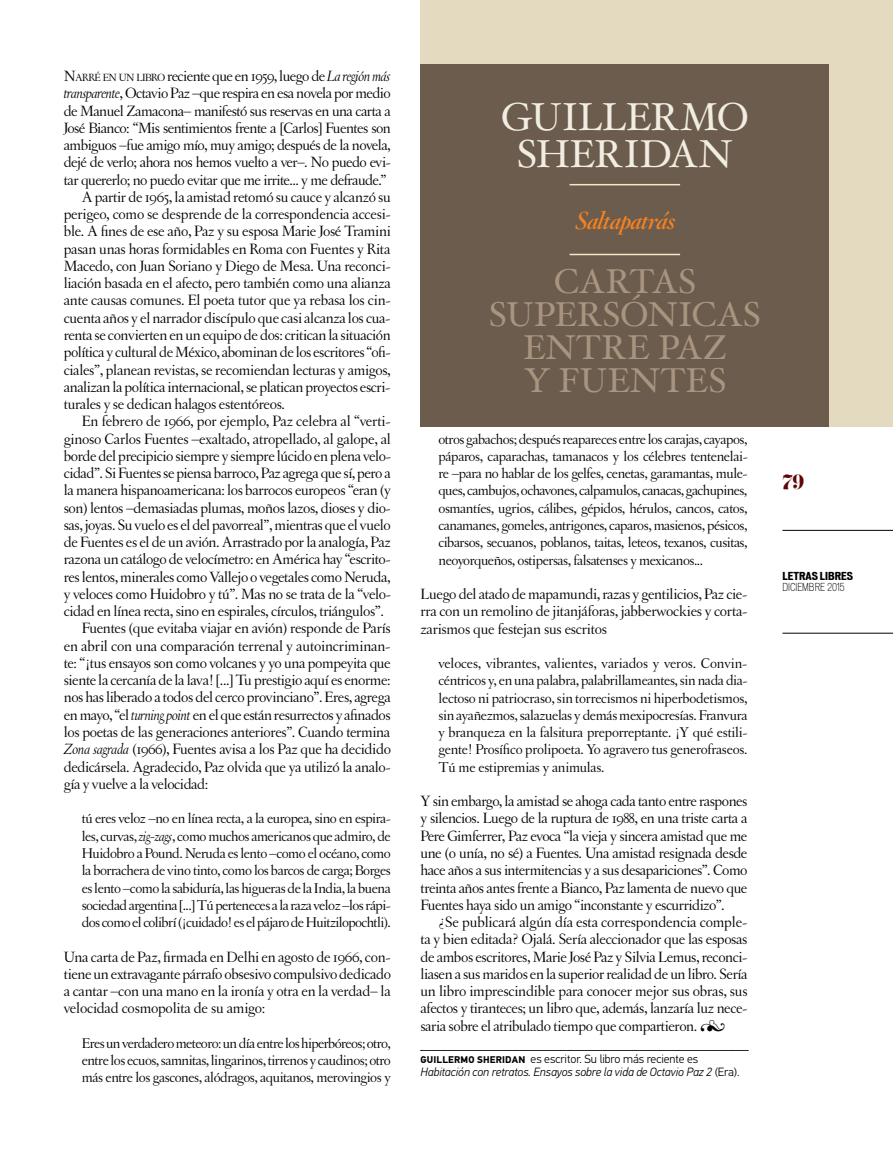
<style>
.page{position:relative;width:893px;height:1149px;background:#fff}
.page>*{position:absolute;margin:0;border:0;box-sizing:border-box;transform-origin:0 0}
.t1{font:39px/36px "Hoefler Txt";letter-spacing:-.015em;color:#f2ede1;text-align:center}
.t2{font:34.5px/33px "Hoefler Text";letter-spacing:.015em;color:#a9957f;text-align:center}
.t3{font:italic 700 24px "Hoefler Titling";letter-spacing:-.025em;color:#f58220}
.t4{font:18px "Eloquent JF";color:#5f0708}
.t5{font:15.75px/17.2px "Letras Oldstyle";letter-spacing:-.025em;color:#000;text-align:justify}
.t6{font:15px/17.2px "Letras Oldstyle";letter-spacing:-.03em;color:#000;text-align:justify}
.t7{font:italic 300 12px/13.5px "PF Din Text Pro";letter-spacing:-.005em;color:#000}
.t8{font:300 condensed 10.5px "Vonnes";color:#000}
.t9{font:700 expanded 10.5px "Vonnes";color:#000}
.s1{font-style:inherit}
.s2{font-size:10.95px}
.s3{font-style:italic}
.s4{font-family:"Hoefler Txt Fleurons"}
.s5{font-weight:700;font-style:normal;font-size:9.75px}
.s6{font-style:normal}
</style>
<div class="page">
<div style="left:420px;top:0;width:473px;height:426px;background:#e3dac0"></div>
<hr style="left:782px;top:632px;width:111px;height:1px;background:#000">
<hr style="left:782px;top:530px;width:111px;height:1px;background:#000">
<div style="left:420px;top:64px;width:409px;height:362px;background:#6b5c4e"></div>
<hr style="left:570px;top:254px;width:110px;height:1px;background:#f3e7c7">
<hr style="left:570px;top:184px;width:110px;height:1px;background:#f3e7c7">
<p class="t5" style="left:64px;top:67px;width:328px"><span class="s1">N</span><span class="s2">ARRÉ EN UN LIBRO</span> reciente que en 1959, luego de <span class="s3">La región más</span></p>
<p class="t5" style="left:64px;top:85px;width:328px"><span class="s3">transparente</span>, Octavio Paz –que respira en esa novela por medio</p>
<p class="t5" style="left:64px;top:102px;width:328px">de Manuel Zamacona– manifestó sus reservas en una carta a</p>
<p class="t5" style="left:64px;top:119px;width:328px">José Bianco: “Mis sentimientos frente a [Carlos] Fuentes son</p>
<p class="t5" style="left:64px;top:136px;width:328px">ambiguos –fue amigo mío, muy amigo; después de la novela,</p>
<p class="t5" style="left:64px;top:154px;width:328px">dejé de verlo; ahora nos hemos vuelto a ver–. No puedo evi-</p>
<p class="t5" style="left:64px;top:171px;width:324px">tar quererlo; no puedo evitar que me irrite... y me defraude.”</p>
<p class="t5" style="left:82px;top:188px;width:310px">A partir de 1965, la amistad retomó su cauce y alcanzó su</p>
<p class="t5" style="left:64px;top:205px;width:328px">perigeo, como se desprende de la correspondencia accesi-</p>
<p class="t5" style="left:64px;top:223px;width:328px">ble. A fines de ese año, Paz y su esposa Marie José Tramini</p>
<p class="t5" style="left:64px;top:240px;width:328px">pasan unas horas formidables en Roma con Fuentes y Rita</p>
<p class="t5" style="left:64px;top:257px;width:328px">Macedo, con Juan Soriano y Diego de Mesa. Una reconci-</p>
<p class="t5" style="left:64px;top:274px;width:328px">liación basada en el afecto, pero también como una alianza</p>
<p class="t5" style="left:64px;top:292px;width:328px">ante causas comunes. El poeta tutor que ya rebasa los cin-</p>
<p class="t5" style="left:64px;top:309px;width:328px">cuenta años y el narrador discípulo que casi alcanza los cua-</p>
<p class="t5" style="left:64px;top:326px;width:328px">renta se convierten en un equipo de dos: critican la situación</p>
<p class="t5" style="left:64px;top:343px;width:329px">política y cultural de México, abominan de los escritores “ofi-</p>
<p class="t5" style="left:64px;top:361px;width:328px">ciales”, planean revistas, se recomiendan lecturas y amigos,</p>
<p class="t5" style="left:64px;top:378px;width:328px">analizan la política internacional, se platican proyectos escri-</p>
<p class="t5" style="left:64px;top:395px;width:223px">turales y se dedican halagos estentóreos.</p>
<p class="t5" style="left:82px;top:412px;width:310px">En febrero de 1966, por ejemplo, Paz celebra al “verti-</p>
<p class="t5" style="left:64px;top:430px;width:329px">ginoso Carlos Fuentes –exaltado, atropellado, al galope, al</p>
<p class="t5" style="left:64px;top:447px;width:329px">borde del precipicio siempre y siempre lúcido en plena velo-</p>
<p class="t5" style="left:64px;top:464px;width:329px">cidad”. Si Fuentes se piensa barroco, Paz agrega que sí, pero a</p>
<p class="t5" style="left:64px;top:481px;width:328px">la manera hispanoamericana: los barrocos europeos “eran (y</p>
<p class="t5" style="left:64px;top:499px;width:328px">son) lentos –demasiadas plumas, moños lazos, dioses y dio-</p>
<p class="t5" style="left:64px;top:516px;width:328px">sas, joyas. Su vuelo es el del pavorreal”, mientras que el vuelo</p>
<p class="t5" style="left:64px;top:533px;width:328px">de Fuentes es el de un avión. Arrastrado por la analogía, Paz</p>
<p class="t5" style="left:64px;top:550px;width:328px">razona un catálogo de velocímetro: en América hay “escrito-</p>
<p class="t5" style="left:64px;top:568px;width:328px">res lentos, minerales como Vallejo o vegetales como Neruda,</p>
<p class="t5" style="left:64px;top:585px;width:329px">y veloces como Huidobro y tú”. Mas no se trata de la “velo-</p>
<p class="t5" style="left:64px;top:602px;width:322px">cidad en línea recta, sino en espirales, círculos, triángulos”.</p>
<p class="t5" style="left:82px;top:619px;width:310px">Fuentes (que evitaba viajar en avión) responde de París</p>
<p class="t5" style="left:64px;top:636px;width:328px">en abril con una comparación terrenal y autoincriminan-</p>
<p class="t5" style="left:64px;top:654px;width:328px">te: “¡tus ensayos son como volcanes y yo una pompeyita que</p>
<p class="t5" style="left:64px;top:671px;width:328px">siente la cercanía de la lava! [...] Tu prestigio aquí es enorme:</p>
<p class="t5" style="left:64px;top:688px;width:328px">nos has liberado a todos del cerco provinciano”. Eres, agrega</p>
<p class="t5" style="left:64px;top:705px;width:328px">en mayo, “el <span class="s3">turning point</span> en el que están resurrectos y afinados</p>
<p class="t5" style="left:64px;top:723px;width:328px">los poetas de las generaciones anteriores”. Cuando termina</p>
<p class="t5" style="left:64px;top:740px;width:329px"><span class="s3">Zona sagrada</span> (1966), Fuentes avisa a los Paz que ha decidido</p>
<p class="t5" style="left:64px;top:757px;width:329px">dedicársela. Agradecido, Paz olvida que ya utilizó la analo-</p>
<p class="t5" style="left:64px;top:774px;width:146px">gía y vuelve a la velocidad:</p>
<p class="t6" style="left:82px;top:809px;width:311px">tú eres veloz –no en línea recta, a la europea, sino en espira&shy;les, curvas, <span class="s3">zig-zags</span>, como muchos americanos que admiro, de Huidobro a Pound. Neruda es lento –como el océano, como la borrachera de vino tinto, como los barcos de carga; Borges es lento –como la sabiduría, las higueras de la India, la buena sociedad argentina [...] Tú perteneces a la raza veloz –los rápi&shy;dos como el colibrí (¡cuidado! es el pájaro de Huitzilopochtli).</p>
<p class="t5" style="left:64px;top:947px;width:329px">Una carta de Paz, firmada en Delhi en agosto de 1966, con&shy;tiene un extravagante párrafo obsesivo compulsivo dedicado a cantar –con una mano en la ironía y otra en la verdad– la velocidad cosmopolita de su amigo:</p>
<p class="t6" style="left:82px;top:1034px;width:311px">Eres un verdadero meteoro: un día entre los hiperbóreos; otro, entre los ecuos, samnitas, lingarinos, tirrenos y caudinos; otro más entre los gascones, alódragos, aquitanos, merovingios y</p>
<h1 class="t1" style="left:501px;top:98px;width:250px">GUILLERMO<br>SHERIDAN</h1>
<h3 class="t3" style="left:575px;top:206px;width:102px">Saltapatrás</h3>
<h2 class="t2" style="left:489px;top:264px;width:273px">CARTAS<br>SUPERSÓNICAS<br>ENTRE PAZ<br>Y FUENTES</h2>
<p class="t6" style="left:438px;top:430px;width:311px">otros gabachos; después reapareces entre los carajas, cayapos, páparos, caparachas, tamanacos y los célebres tentenelai&shy;re –para no hablar de los gelfes, cenetas, garamantas, mule&shy;ques, cambujos, ochavones, calpamulos, canacas, gachupines, osmantíes, ugrios, cálibes, gépidos, hérulos, cancos, catos, canamanes, gomeles, antrigones, caparos, masienos, pésicos, cibarsos, secuanos, poblanos, taitas, leteos, texanos, cusitas, neoyorqueños, ostipersas, falsatenses y mexicanos...</p>
<p class="t5" style="left:420px;top:585px;width:328px">Luego del atado de mapamundi, razas y gentilicios, Paz cie&shy;rra con un remolino de jitanjáforas, jabberwockies y corta&shy;zarismos que festejan sus escritos</p>
<p class="t6" style="left:438px;top:654px;width:311px">veloces, vibrantes, valientes, variados y veros. Convin&shy;céntricos y, en una palabra, palabrillameantes, sin nada dia&shy;lectoso ni patriocraso, sin torrecismos ni hiperbodetismos, sin ayañezmos, salazuelas y demás mexipocresías. Franvura y branqueza en la falsitura preporreptante. ¡Y qué estili&shy;gente! Prosífico prolipoeta. Yo agravero tus generofraseos.<br>Tú me estipremias y animulas.</p>
<p class="t5" style="left:420px;top:792px;width:328px">Y sin embargo, la amistad se ahoga cada tanto entre raspones y silencios. Luego de la ruptura de 1988, en una triste carta a Pere Gimferrer, Paz evoca “la vieja y sincera amistad que me une (o unía, no sé) a Fuentes. Una amistad resignada desde hace años a sus intermitencias y a sus desapariciones”. Como treinta años antes frente a Bianco, Paz lamenta de nuevo que Fuentes haya sido un amigo “inconstante y escurridizo”.</p>
<p class="t5" style="left:420px;top:913px;width:329px;text-indent:18px">¿Se publicará algún día esta correspondencia comple&shy;ta y bien editada? Ojalá. Sería aleccionador que las esposas de ambos escritores, Marie José Paz y Silvia Lemus, reconci&shy;liasen a sus maridos en la superior realidad de un libro. Sería un libro imprescindible para conocer mejor sus obras, sus afectos y tiranteces; un libro que, además, lanzaría luz nece&shy;saria sobre el atribulado tiempo que compartieron. <span class="s4">6</span></p>
<p class="t7" style="left:420px;top:1051px;width:321px"><span class="s5">GUILLERMO SHERIDAN</span> <span class="s6">es escritor. Su libro más reciente es<br></span>Habitación con retratos. Ensayos sobre la vida de Octavio Paz 2 <span class="s6">(Era).</span></p>
<p class="t4" style="left:782px;top:469px;width:23px">79</p>
<p class="t9" style="left:782px;top:570px;width:72px">LETRAS LIBRES</p>
<p class="t8" style="left:782px;top:580px;width:64px">DICIEMBRE 2015</p>
</div>
